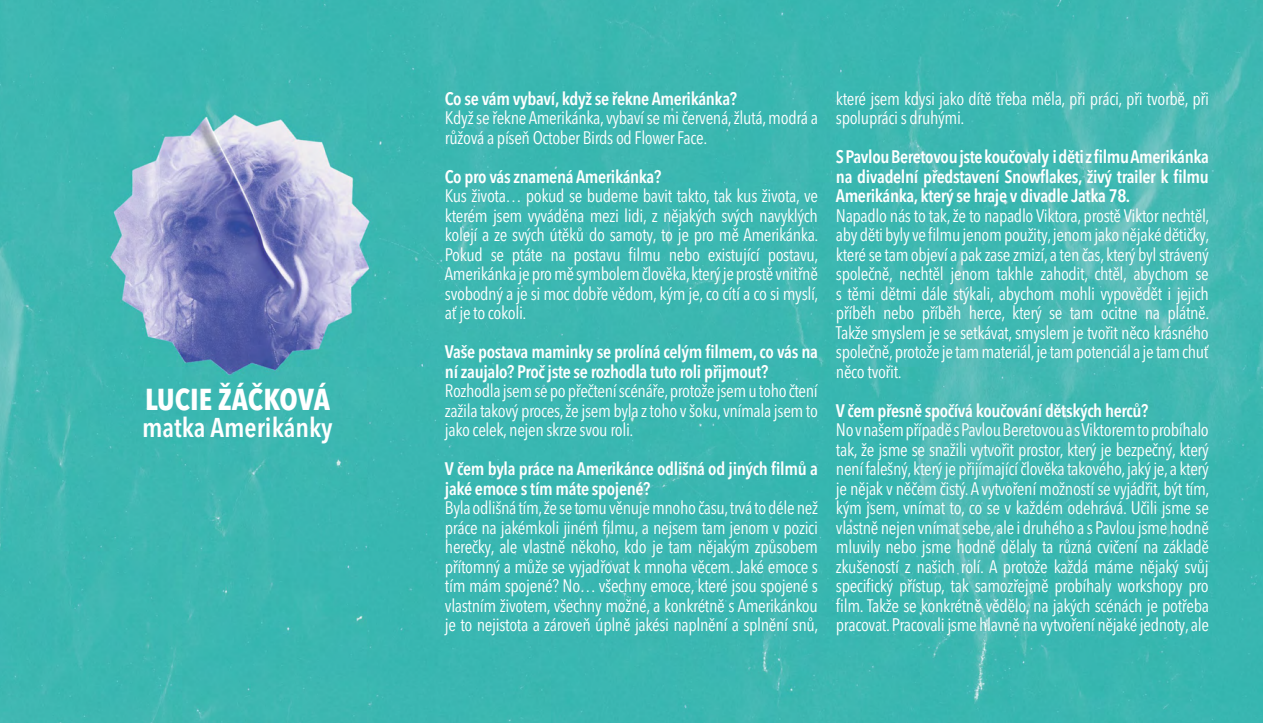
<style>
.page{position:relative;width:1263px;height:723px;background:#fff}
.page>*{position:absolute;margin:0;border:0;box-sizing:border-box;transform-origin:0 0}
.t1{font:700 condensed 30px "Avenir Next LT Pro";letter-spacing:-.005em;color:#fff}
.t2{font:600 condensed 27px "Avenir Next LT Pro";color:#fff}
.t3{font:condensed 18px/19.5px "Avenir Next LT Pro";letter-spacing:-.02em;color:#fff;text-align:justify}
.t4{font:600 condensed 18px/19.5px "Avenir Next LT Pro";letter-spacing:-.02em;color:#fff}
</style>
<div class="page">
<img style="left:0;top:0;width:1263px;height:723px">
<h1 class="t1" style="left:145px;top:381px;width:186px">LUCIE ŽÁČKOVÁ</h1>
<h2 class="t2" style="left:142px;top:411px;width:192px">matka Amerikánky</h2>
<p class="t4" style="left:445px;top:89px;width:294px">Co se vám vybaví, když se řekne Amerikánka?</p>
<p class="t3" style="left:445px;top:108px;width:374px">Když se řekne Amerikánka, vybaví se mi červená, žlutá, modrá a růžová a píseň October Birds od Flower Face.</p>
<p class="t4" style="left:445px;top:167px;width:218px">Co pro vás znamená Amerikánka?</p>
<p class="t3" style="left:445px;top:186px;width:375px">Kus života… pokud se budeme bavit takto, tak kus života, ve kterém jsem vyváděna mezi lidi, z nějakých svých navyklých kolejí a ze svých útěků do samoty, to je pro mě Amerikánka.<br>Pokud se ptáte na postavu filmu nebo existující postavu, Amerikánka je pro mě symbolem člověka, který je prostě vnitřně svobodný a je si moc dobře vědom, kým je, co cítí a co si myslí, ať je to cokoli.</p>
<p class="t4" style="left:445px;top:342px;width:375px">Vaše postava maminky se prolíná celým filmem, co vás na ní zaujalo? Proč jste se rozhodla tuto roli přijmout?</p>
<p class="t3" style="left:445px;top:381px;width:374px">Rozhodla jsem se po přečtení scénáře, protože jsem u toho čtení zažila takový proces, že jsem byla z toho v šoku, vnímala jsem to jako celek, nejen skrze svou roli.</p>
<p class="t4" style="left:445px;top:459px;width:374px">V čem byla práce na Amerikánce odlišná od jiných filmů a jaké emoce s tím máte spojené?</p>
<p class="t3" style="left:445px;top:498px;width:375px">Byla odlišná tím, že se tomu věnuje mnoho času, trvá to déle než práce na jakémkoli jiném filmu, a nejsem tam jenom v pozici herečky, ale vlastně někoho, kdo je tam nějakým způsobem přítomný a může se vyjadřovat k mnoha věcem. Jaké emoce s tím mám spojené? No… všechny emoce, které jsou spojené s vlastním životem, všechny možné, a konkrétně s Amerikánkou je to nejistota a zároveň úplně jakési naplnění a splnění snů,</p>
<p class="t3" style="left:836px;top:89px;width:374px">které jsem kdysi jako dítě třeba měla, při práci, při tvorbě, při spolupráci s druhými.</p>
<p class="t4" style="left:836px;top:147px;width:374px;text-align:justify">S Pavlou Beretovou jste koučovaly i děti z filmu Amerikánka na divadelní představení Snowflakes, živý trailer k filmu Amerikánka, který se hraje v divadle Jatka 78.</p>
<p class="t3" style="left:836px;top:205px;width:375px">Napadlo nás to tak, že to napadlo Viktora, prostě Viktor nechtěl, aby děti byly ve filmu jenom použity, jenom jako nějaké dětičky, které se tam objeví a pak zase zmizí, a ten čas, který byl strávený společně, nechtěl jenom takhle zahodit, chtěl, abychom se s těmi dětmi dále stýkali, abychom mohli vypovědět i jejich příběh nebo příběh herce, který se tam ocitne na plátně.<br>Takže smyslem je se setkávat, smyslem je tvořit něco krásného společně, protože je tam materiál, je tam potenciál a je tam chuť něco tvořit.</p>
<p class="t4" style="left:836px;top:400px;width:314px">V čem přesně spočívá koučování dětských herců?</p>
<p class="t3" style="left:836px;top:420px;width:375px">No v našem případě s Pavlou Beretovou a s Viktorem to probíhalo tak, že jsme se snažili vytvořit prostor, který je bezpečný, který není falešný, který je přijímající člověka takového, jaký je, a který je nějak v něčem čistý. A vytvoření možností se vyjádřit, být tím, kým jsem, vnímat to, co se v každém odehrává. Učili jsme se vlastně nejen vnímat sebe, ale i druhého a s Pavlou jsme hodně mluvily nebo jsme hodně dělaly ta různá cvičení na základě zkušeností z našich rolí. A protože každá máme nějaký svůj specifický přístup, tak samozřejmě probíhaly workshopy pro film. Takže se konkrétně vědělo, na jakých scénách je potřeba pracovat. Pracovali jsme hlavně na vytvoření nějaké jednoty, ale</p>
</div>
